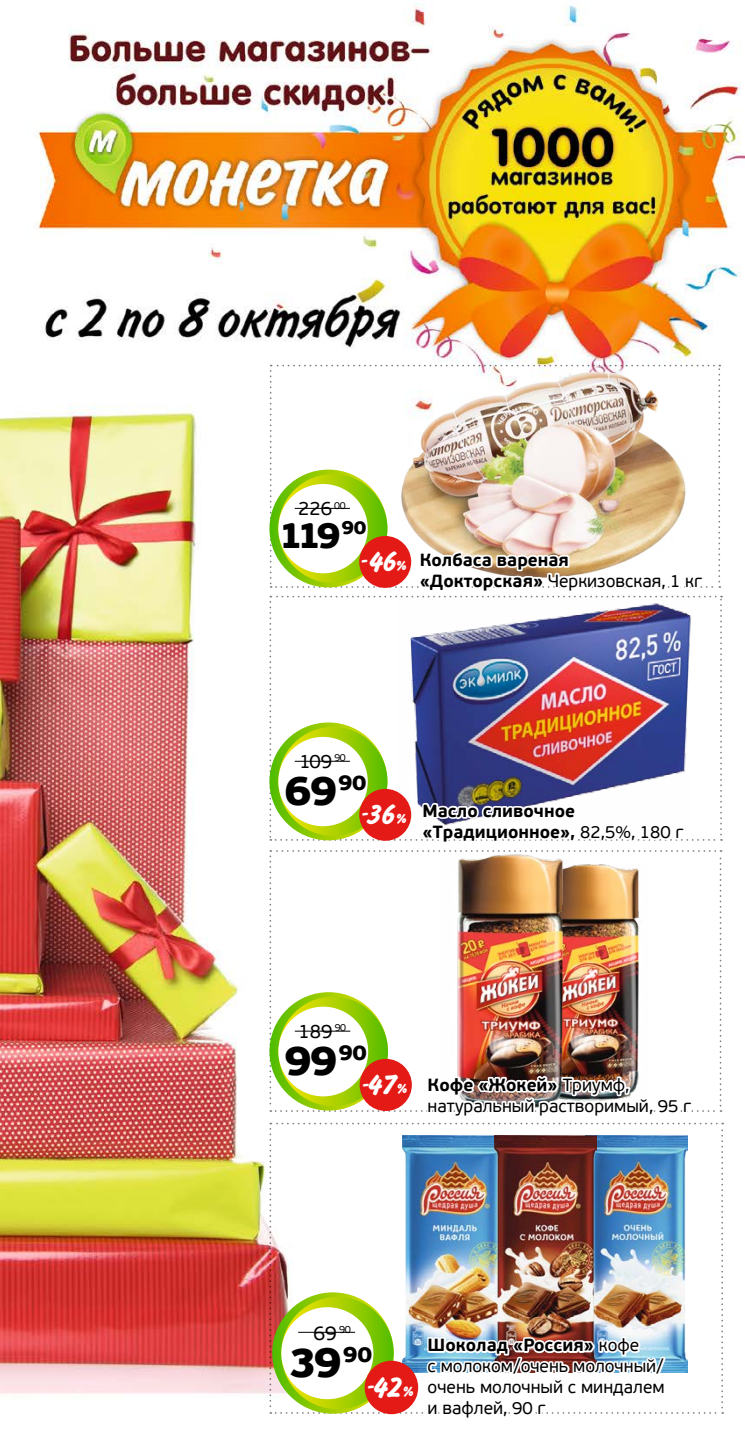
<style>
.page{position:relative;width:745px;height:1439px;background:#fff}
.page>*{position:absolute;margin:0;border:0;box-sizing:border-box;transform-origin:0 0}
.t1{font:900 42.52px "PF Beau Sans Pro";color:#000}
.t2{font:900 41.48px "PF Beau Sans Pro";color:#000}
.t3{font:900 41.3px "PF Beau Sans Pro";color:#000}
.t4{font:900 36.57px "PF Beau Sans Pro";color:#000}
.t5{font:700 28.53px "Inform C";color:#fff}
.t6{font:700 27.82px "Inform C";color:#fff}
.t7{font:700 27.65px "Inform C";color:#fff}
.t8{font:19.78px "PF Beau Sans Pro";color:#000}
.t9{font:19.25px "PF Beau Sans Pro";color:#000}
.t10{font:17.5px/21px "PF Beau Sans Pro";color:#000}
.t11{font:700 17.5px/21px "PF Beau Sans Pro";color:#000}
.s1{font-size:13.12px}
.s2{font-weight:400}
.s3{font-weight:700}
.s4{font-size:13.47px}
</style>
<div class="page">
<img style="left:0;top:3px;width:744px;height:1411px">
<img style="left:396px;top:354px;width:295px;height:11px">
<img style="left:269px;top:365px;width:453px;height:1050px">
<svg style="left:269px;top:722px;width:118px;height:118px"></svg>
<svg style="left:278px;top:727px;width:109px;height:109px"></svg>
<div style="left:278px;top:737px;width:89px;height:89px;background:#fff;border-radius:50%"></div>
<div style="left:359px;top:789px;width:52px;height:52px;background:#e41a16;border-radius:50%"></div>
<hr style="left:294px;top:761px;width:56px;height:1px;background:#000">
<svg style="left:272px;top:1292px;width:121px;height:121px"></svg>
<svg style="left:281px;top:1297px;width:112px;height:112px"></svg>
<div style="left:281px;top:1307px;width:92px;height:92px;background:#fff;border-radius:50%"></div>
<div style="left:364px;top:1360px;width:54px;height:54px;background:#e41a16;border-radius:50%"></div>
<hr style="left:298px;top:1332px;width:57px;height:1px;background:#000">
<svg style="left:269px;top:992px;width:119px;height:118px"></svg>
<svg style="left:278px;top:996px;width:110px;height:110px"></svg>
<div style="left:278px;top:1006px;width:90px;height:90px;background:#fff;border-radius:50%"></div>
<div style="left:359px;top:1059px;width:52px;height:52px;background:#e41a16;border-radius:50%"></div>
<hr style="left:294px;top:1030px;width:56px;height:1px;background:#000">
<p class="t9" style="left:298px;top:498px;width:49px">226 <sup>00</sup></p>
<h3 class="t4" style="left:278px;top:511px;width:90px">119<sup>90</sup></h3>
<h3 class="t7" style="left:360px;top:546px;width:48px"><sup>-</sup>46<span class="s1">%</span></h3>
<p class="t11" style="left:419px;top:550px;width:284px">Колбаса вареная<br>«Докторская» <span class="s2">Черкизовская, 1 кг</span></p>
<p class="t9" style="left:299px;top:750px;width:48px">109 <sup>90</sup></p>
<h3 class="t3" style="left:283px;top:763px;width:85px">69<sup>90</sup></h3>
<h3 class="t7" style="left:360px;top:799px;width:47px"><sup>-</sup>36<span class="s1">%</span></h3>
<p class="t11" style="left:422px;top:801px;width:262px">Масло сливочное «Традиционное», <span class="s2">82,5%, 180 г</span></p>
<p class="t9" style="left:298px;top:1020px;width:49px">189 <sup>90</sup></p>
<h2 class="t2" style="left:283px;top:1033px;width:85px">99<sup>90</sup></h2>
<h3 class="t6" style="left:361px;top:1068px;width:47px"><sup>-</sup>47<span class="s1">%</span></h3>
<p class="t10" style="left:427px;top:1074px;width:265px"><span class="s3">Кофе «Жокей»</span> Триумф, натуральный растворимый, 95 г</p>
<p class="t8" style="left:313px;top:1321px;width:39px">69 <sup>90</sup></p>
<h1 class="t1" style="left:287px;top:1334px;width:87px">39<sup>90</sup></h1>
<h3 class="t5" style="left:366px;top:1371px;width:48px"><sup>-</sup>42<span class="s4">%</span></h3>
<p class="t10" style="left:427px;top:1335px;width:238px"><span class="s3">Шоколад «Россия»</span> кофе<br>с молоком/очень молочный/ очень молочный с миндалем и вафлей, 90 г</p>
</div>
